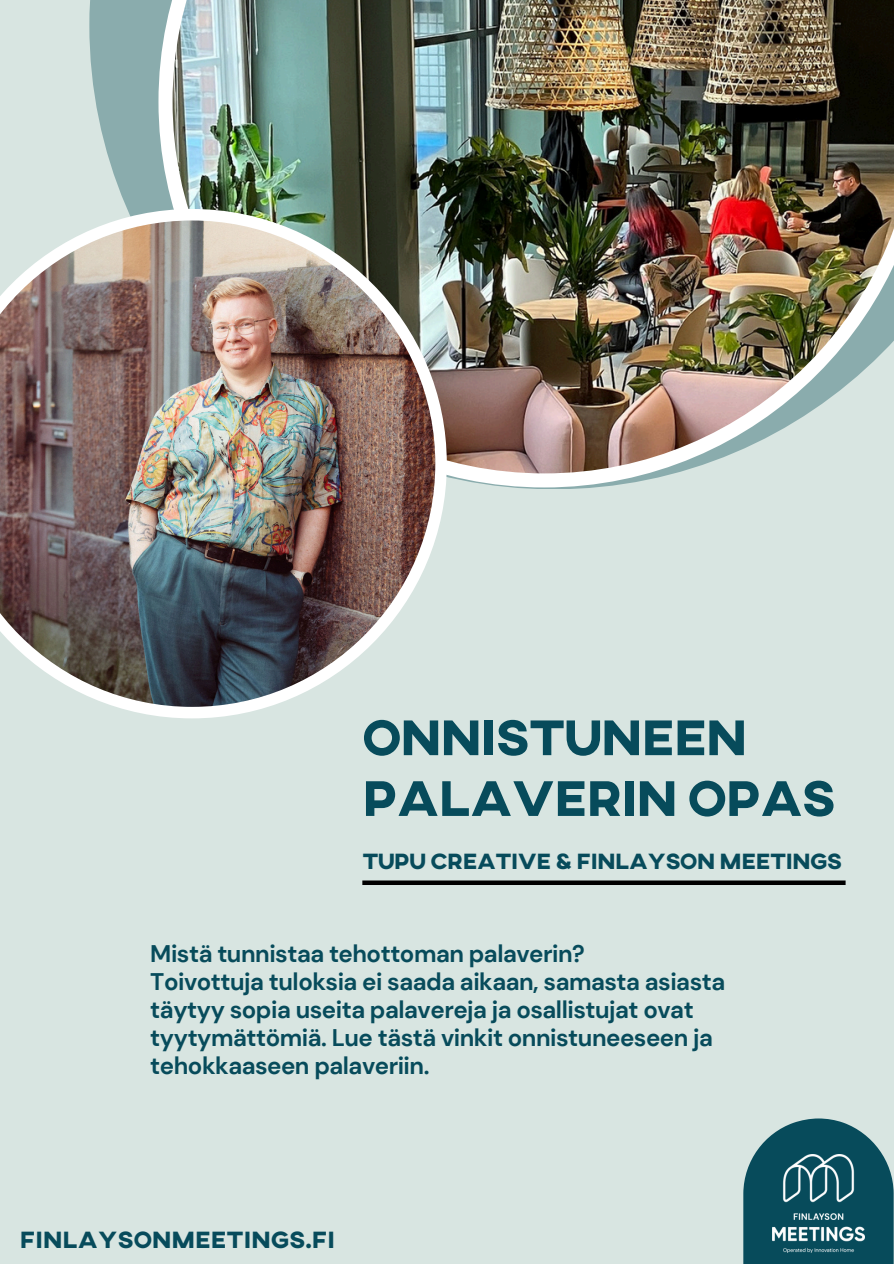
<style>
.page{position:relative;width:894px;height:1264px;background:#fff}
.page>*{position:absolute;margin:0;border:0;box-sizing:border-box;transform-origin:0 0}
.t1{font:800 51px/60.8px "AXIS";letter-spacing:-.02em;color:#074b5b}
.t2{font:700 24px/28.2px "DM Sans";letter-spacing:-.02em;color:#074b5b}
.t3{font:800 24px "AXIS";color:#074b5b}
.t4{font:800 22.5px "AXIS";letter-spacing:-.02em;color:#074b5b}
</style>
<div class="page">
<div style="left:0;top:0;width:893px;height:1263px;background:#d8e5e1"></div>
<svg style="left:89px;top:0;width:509px;height:489px;fill:#8aacad"></svg>
<img style="left:158px;top:0;width:735px;height:487px">
<img style="left:89px;top:209px;width:357px;height:509px">
<img style="left:0;top:220px;width:435px;height:487px">
<div style="left:362px;top:880px;width:483px;height:5px;background:#000"></div>
<svg style="left:743px;top:1118px;width:150px;height:145px"></svg>
<img style="left:772px;top:1154px;width:92px;height:98px">
<h1 class="t1" style="left:362px;top:704px;width:475px">ONNISTUNEEN<br>PALAVERIN OPAS</h1>
<p class="t4" style="left:362px;top:846px;width:481px">TUPU CREATIVE &amp; FINLAYSON MEETINGS</p>
<p class="t2" style="left:150px;top:939px;width:436px">Mistä tunnistaa tehottoman palaverin?</p>
<p class="t2" style="left:150px;top:967px;width:576px">Toivottuja tuloksia ei saada aikaan, samasta asiasta täytyy sopia useita palavereja ja osallistujat ovat tyytymättömiä. Lue tästä vinkit onnistuneeseen ja tehokkaaseen palaveriin.</p>
<p class="t3" style="left:20px;top:1223px;width:316px">FINLAYSONMEETINGS.FI</p>
</div>
